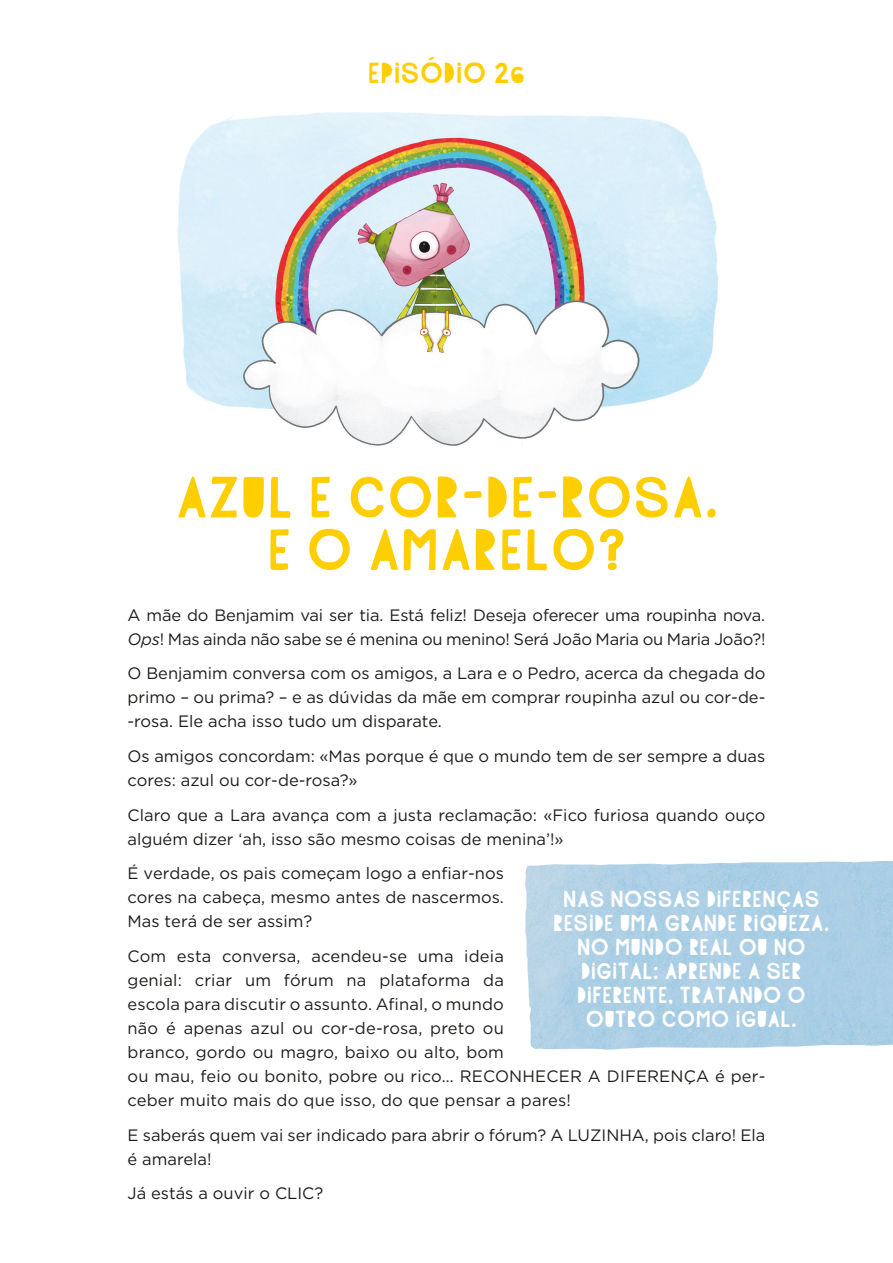
<style>
.page{position:relative;width:893px;height:1263px;background:#fff}
.page>*{position:absolute;margin:0;border:0;box-sizing:border-box;transform-origin:0 0}
.t1{font:72px/52.5px "Highflier";color:#ffce00;text-align:center}
.t2{font:36px "Highflier";color:#ffce00}
.t3{font:28.5px/24px "Highflier";color:#fff;text-align:center}
.t4{font:16.5px/24px "Gotham";color:#1d1d1b}
.s1{font-style:italic}
</style>
<div class="page">
<img style="left:525px;top:861px;width:368px;height:189px">
<img style="left:178px;top:112px;width:541px;height:334px">
<h2 class="t2" style="left:368px;top:56px;width:159px">EPISÓDIO 26</h2>
<h1 class="t1" style="left:175px;top:472px;width:545px">AZUL E COR-DE-ROSA.<br>E O AMARELO?</h1>
<p class="t4" style="left:128px;top:602px;width:639px">A mãe do Benjamim vai ser tia. Está feliz! Deseja oferecer uma roupinha nova.<br><span class="s1">Ops</span>! Mas ainda não sabe se é menina ou menino! Será João Maria ou Maria João?!</p>
<p class="t4" style="left:128px;top:661px;width:639px;text-align:justify">O Benjamim conversa com os amigos, a Lara e o Pedro, acerca da chegada do primo – ou prima? – e as dúvidas da mãe em comprar roupinha azul ou cor-de--rosa. Ele acha isso tudo um disparate.</p>
<p class="t4" style="left:128px;top:744px;width:639px">Os amigos concordam: «Mas porque é que o mundo tem de ser sempre a duas cores: azul ou cor-de-rosa?»</p>
<p class="t4" style="left:128px;top:802px;width:639px">Claro que a Lara avança com a justa reclamação: «Fico furiosa quando ouço alguém dizer ‘ah, isso são mesmo coisas de menina’!»</p>
<p class="t4" style="left:128px;top:861px;width:378px;text-align:justify">É verdade, os pais começam logo a enfiar-nos cores na cabeça, mesmo antes de nascermos.<br>Mas terá de ser assim?</p>
<p class="t4" style="left:128px;top:944px;width:639px">Com esta conversa, acendeu-se uma ideia<br>genial: criar um fórum na plataforma da<br>escola para discutir o assunto. Afinal, o mundo<br>não é apenas azul ou cor-de-rosa, preto ou<br>branco, gordo ou magro, baixo ou alto, bom<br>ou mau, feio ou bonito, pobre ou rico… RECONHECER A DIFERENÇA é per&shy;ceber muito mais do que isso, do que pensar a pares!</p>
<p class="t4" style="left:128px;top:1122px;width:639px">E saberás quem vai ser indicado para abrir o fórum? A LUZINHA, pois claro! Ela é amarela!</p>
<p class="t4" style="left:128px;top:1181px;width:197px">Já estás a ouvir o CLIC?</p>
<h3 class="t3" style="left:553px;top:887px;width:278px">NAS NOSSAS DIFERENÇAS<br>RESIDE UMA GRANDE RIQUEZA.<br>NO MUNDO REAL OU NO<br>DIGITAL: APRENDE A SER<br>DIFERENTE, TRATANDO O<br>OUTRO COMO IGUAL.</h3>
</div>
